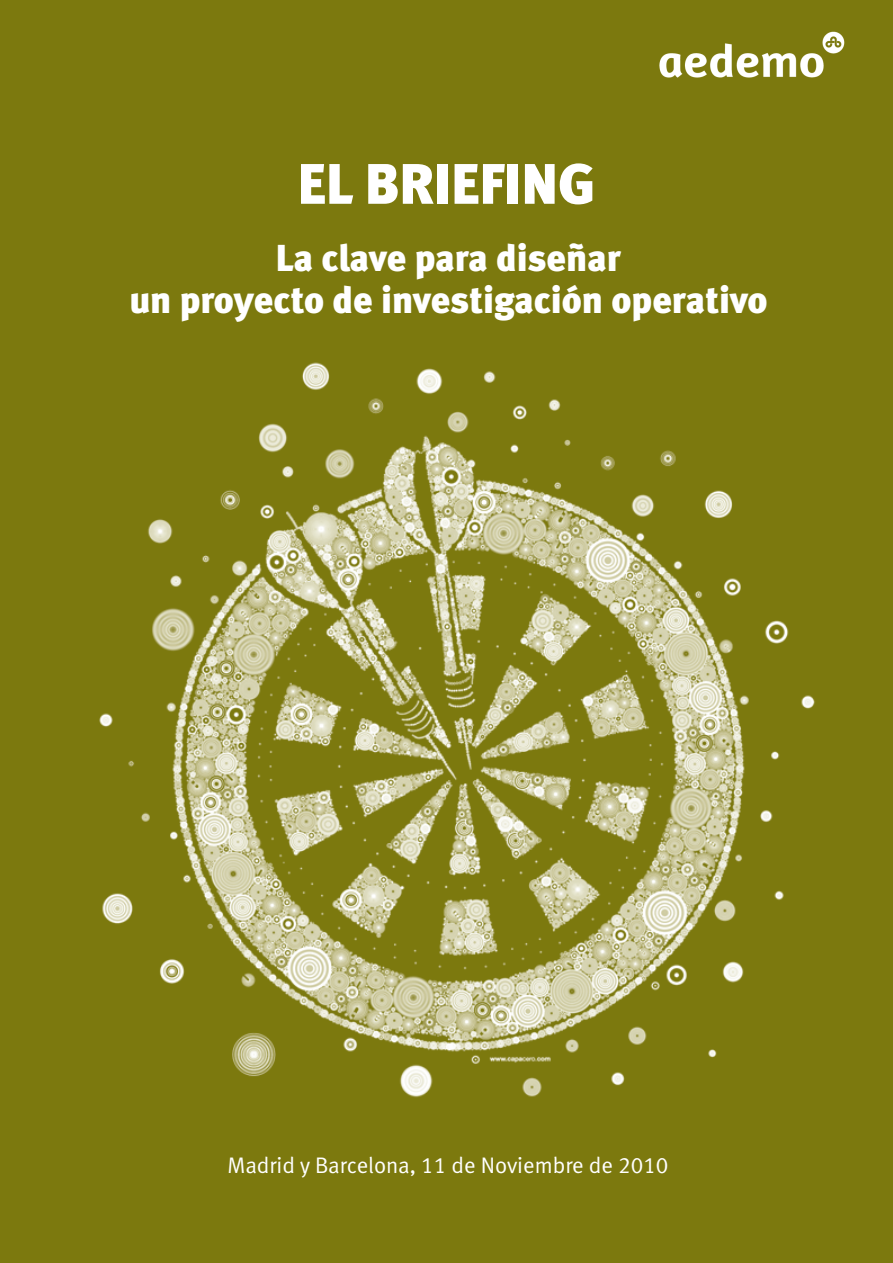
<style>
.page{position:relative;width:893px;height:1263px;background:#fff}
.page>*{position:absolute;margin:0;border:0;box-sizing:border-box;transform-origin:0 0}
.t1{font:57px "Meta Black LF";color:#fff}
.t2{font:37.5px/42px "Meta Black LF";color:#fff;text-align:center}
.t3{font:22.5px "Meta Normal LF";color:#fff}
</style>
<div class="page">
<img style="left:0;top:0;width:893px;height:1263px">
<img style="left:643px;top:24px;width:214px;height:71px">
<h1 class="t1" style="left:298px;top:165px;width:299px">EL BRIEFING</h1>
<p class="t2" style="left:129px;top:240px;width:640px">La clave para diseñar<br>un proyecto de investigación operativo</p>
<p class="t3" style="left:228px;top:1158px;width:442px">Madrid y Barcelona, 11 de Noviembre de 2010</p>
</div>
